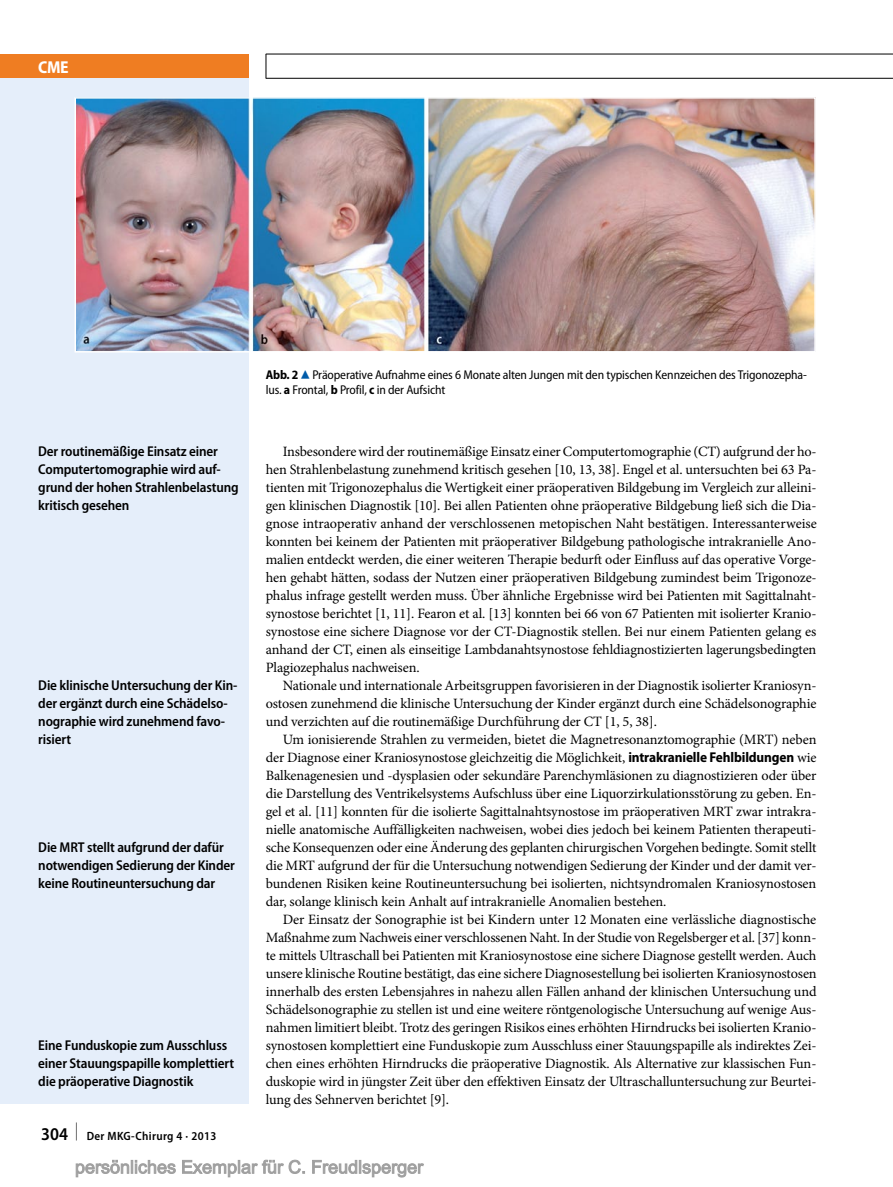
<style>
.page{position:relative;width:893px;height:1187px;background:#fff}
.page>*{position:absolute;margin:0;border:0;box-sizing:border-box;transform-origin:0 0}
.t1{font:700 semi-condensed 17.25px "Myriad Pro";color:#fff}
.t2{font:14.25px/18px "Minion Pro";letter-spacing:-.01em;color:#000;text-align:justify}
.t3{font:600 semi-condensed 14.25px/18px "Myriad Pro";letter-spacing:-.01em;color:#000}
.t4{font:semi-condensed 12.75px/15px "Myriad Pro";letter-spacing:-.01em;color:#000}
.t5{font:600 semi-condensed 12px "Myriad Pro";letter-spacing:.03em;color:#000}
.s1{font-size:18px}
.s2{font-weight:700}
.s3{font-family:"S Buttons";font-stretch:normal;font-size:14.25px;color:#005ba9}
.s4{font-family:"Myriad Pro";font-weight:700;font-stretch:semi-condensed}
</style>
<div class="page">
<div style="left:0;top:78px;width:249px;height:1025px;background:#e5eefa"></div>
<div style="left:0;top:54px;width:249px;height:24px;background:#ef7d22"></div>
<svg style="left:266px;top:55px;width:1px;height:23px"></svg>
<hr style="left:266px;top:54px;width:627px;height:1px;background:#000">
<hr style="left:266px;top:78px;width:627px;height:1px;background:#000">
<img style="left:78px;top:100px;width:735px;height:249px">
<div style="left:75px;top:97px;width:741px;height:255px;border:2px solid #fff"></div>
<svg style="left:75px;top:1159px;width:349px;height:18px"></svg>
<p class="t1" style="left:38px;top:57px;width:32px">CME</p>
<p class="t3" style="left:38px;top:442px;width:202px">Der routinemäßige Einsatz einer<br>Computertomographie wird auf&shy;grund der hohen Strahlenbelastung kritisch gesehen</p>
<p class="t3" style="left:38px;top:676px;width:201px">Die klinische Untersuchung der Kin&shy;der ergänzt durch eine Schädelso&shy;nographie wird zunehmend favo&shy;risiert</p>
<p class="t3" style="left:38px;top:838px;width:198px">Die MRT stellt aufgrund der dafür notwendigen Sedierung der Kinder keine Routineuntersuchung dar</p>
<p class="t3" style="left:38px;top:1036px;width:197px">Eine Funduskopie zum Ausschluss einer Stauungspapille komplettiert die präoperative Diagnostik</p>
<p class="t5" style="left:41px;top:1129px;width:177px"><span class="s1">304 </span><sup>|</sup> Der MKG-Chirurg 4 · 2013</p>
<p class="t4" style="left:266px;top:367px;width:543px"><span class="s2">Abb. 2</span><span class="s3">8</span>Präoperative Aufnahme eines 6 Monate alten Jungen mit den typischen Kennzeichen des Trigonozepha&shy;lus. <span class="s2">a</span> Frontal, <span class="s2">b</span> Profil, <span class="s2">c</span> in der Aufsicht</p>
<p class="t2" style="left:266px;top:442px;width:553px;text-indent:17px">Insbesondere wird der routinemäßige Einsatz einer Computertomographie (CT) aufgrund der ho&shy;hen Strahlenbelastung zunehmend kritisch gesehen [10, 13, 38]. Engel et al. untersuchten bei 63 Pa&shy;tienten mit Trigonozephalus die Wertigkeit einer präoperativen Bildgebung im Vergleich zur alleini&shy;gen klinischen Diagnostik [10]. Bei allen Patienten ohne präoperative Bildgebung ließ sich die Dia&shy;gnose intraoperativ anhand der verschlossenen metopischen Naht bestätigen. Interessanterweise konnten bei keinem der Patienten mit präoperativer Bildgebung pathologische intrakranielle Ano&shy;malien entdeckt werden, die einer weiteren Therapie bedurft oder Einfluss auf das operative Vorge&shy;hen gehabt hätten, sodass der Nutzen einer präoperativen Bildgebung zumindest beim Trigonoze&shy;phalus infrage gestellt werden muss. Über ähnliche Ergebnisse wird bei Patienten mit Sagittalnaht&shy;synostose berichtet [1, 11]. Fearon et al. [13] konnten bei 66 von 67 Patienten mit isolierter Kranio&shy;synostose eine sichere Diagnose vor der CT-Diagnostik stellen. Bei nur einem Patienten gelang es anhand der CT, einen als einseitige Lambdanahtsynostose fehldiagnostizierten lagerungsbedingten Plagiozephalus nachweisen.</p>
<p class="t2" style="left:266px;top:676px;width:552px;text-indent:17px">Nationale und internationale Arbeitsgruppen favorisieren in der Diagnostik isolierter Kraniosyn&shy;ostosen zunehmend die klinische Untersuchung der Kinder ergänzt durch eine Schädelsonographie und verzichten auf die routinemäßige Durchführung der CT [1, 5, 38].</p>
<p class="t2" style="left:266px;top:730px;width:552px;text-indent:17px">Um ionisierende Strahlen zu vermeiden, bietet die Magnetresonanztomographie (MRT) neben der Diagnose einer Kraniosynostose gleichzeitig die Möglichkeit, <span class="s4">intrakranielle Fehlbildungen</span> wie Balkenagenesien und -dysplasien oder sekundäre Parenchymläsionen zu diagnostizieren oder über die Darstellung des Ventrikelsystems Aufschluss über eine Liquorzirkulationsstörung zu geben. En&shy;gel et al. [11] konnten für die isolierte Sagittalnahtsynostose im präoperativen MRT zwar intrakra&shy;nielle anatomische Auffälligkeiten nachweisen, wobei dies jedoch bei keinem Patienten therapeuti&shy;sche Konsequenzen oder eine Änderung des geplanten chirurgischen Vorgehen bedingte. Somit stellt die MRT aufgrund der für die Untersuchung notwendigen Sedierung der Kinder und der damit ver&shy;bundenen Risiken keine Routineuntersuchung bei isolierten, nichtsyndromalen Kraniosynostosen dar, solange klinisch kein Anhalt auf intrakranielle Anomalien bestehen.</p>
<p class="t2" style="left:266px;top:910px;width:552px;text-indent:17px">Der Einsatz der Sonographie ist bei Kindern unter 12 Monaten eine verlässliche diagnostische Maßnahme zum Nachweis einer verschlossenen Naht. In der Studie von Regelsberger et al. [37] konn&shy;te mittels Ultraschall bei Patienten mit Kraniosynostose eine sichere Diagnose gestellt werden. Auch unsere klinische Routine bestätigt, das eine sichere Diagnosestellung bei isolierten Kraniosynostosen innerhalb des ersten Lebensjahres in nahezu allen Fällen anhand der klinischen Untersuchung und Schädelsonographie zu stellen ist und eine weitere röntgenologische Untersuchung auf wenige Aus&shy;nahmen limitiert bleibt. Trotz des geringen Risikos eines erhöhten Hirndrucks bei isolierten Kranio&shy;synostosen komplettiert eine Funduskopie zum Ausschluss einer Stauungspapille als indirektes Zei&shy;chen eines erhöhten Hirndrucks die präoperative Diagnostik. Als Alternative zur klassischen Fun&shy;duskopie wird in jüngster Zeit über den effektiven Einsatz der Ultraschalluntersuchung zur Beurtei&shy;lung des Sehnerven berichtet [9].</p>
</div>
